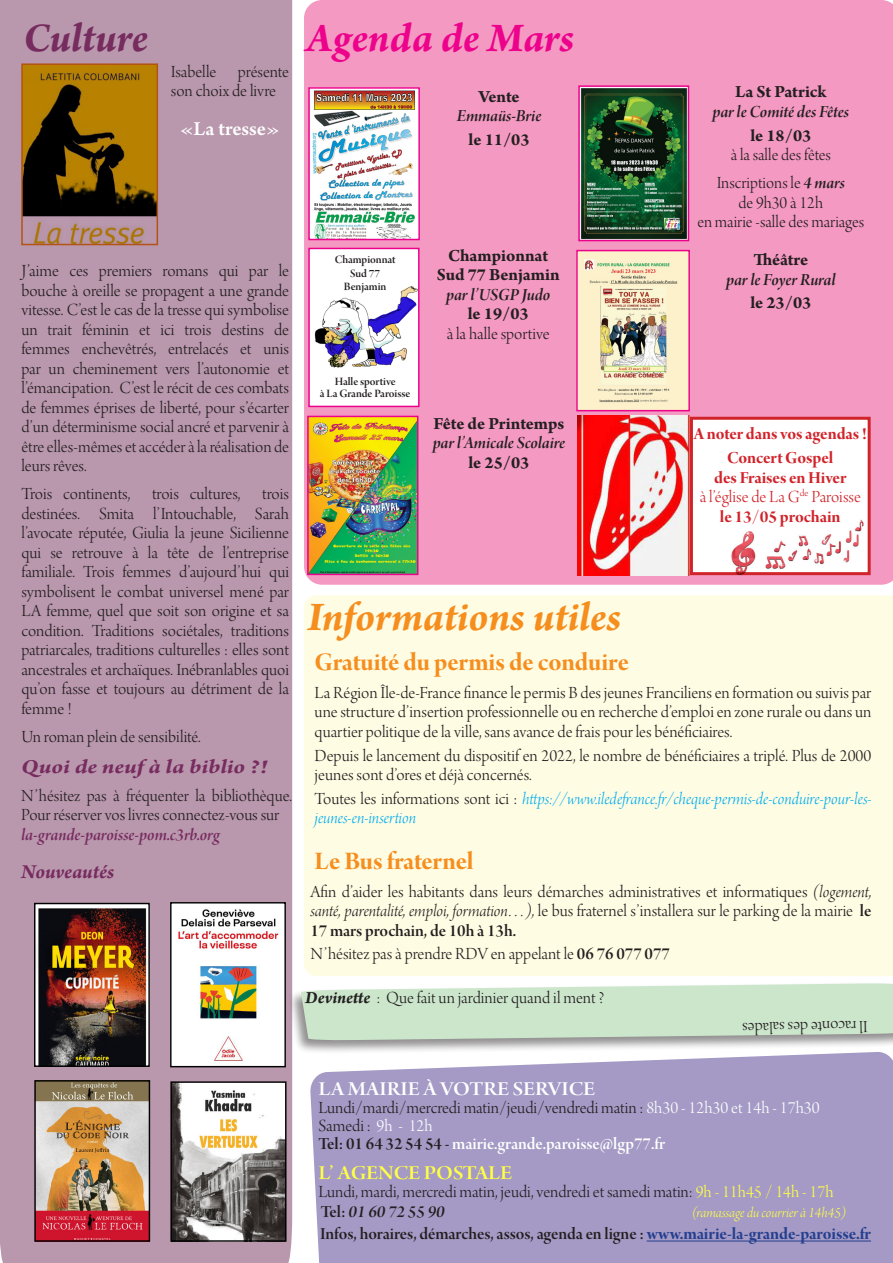
<style>
.page{position:relative;width:893px;height:1263px;background:#fff}
.page>*{position:absolute;margin:0;border:0;box-sizing:border-box;transform-origin:0 0}
.t1{font:italic 700 43.2px "Arno Pro";color:#f68e1e}
.t2{font:italic 700 43.2px "Arno Pro";color:#ed028c}
.t3{font:italic 700 43.2px "Arno Pro";letter-spacing:-.005em;color:#772c5f}
.t4{font:27px "Arno Pro Bold Display";letter-spacing:-.005em;color:#f68e1e}
.t5{font:21px "Arno Pro Smbd Display";color:#fff;scale:1.1 1}
.t6{font:italic 700 21px "Arno Pro";letter-spacing:-.005em;color:#772c5f;scale:1.2 1}
.t7{font:21px "Arno Pro Smbd Display";color:#ffff45;scale:1.1 1}
.t8{font:italic 700 21px "Arno Pro";letter-spacing:-.005em;color:#772c5f}
.t9{font:600 21px "Arno Pro";letter-spacing:-.005em;color:#fff}
.t10{font:18px/19.5px "Arno Pro Light Display";color:#231f20;text-align:justify}
.t11{font:18px/19.5px "Arno Pro Light Italic Display";letter-spacing:-.005em;color:#00aeef}
.t12{font:700 18px "Arno Pro";color:#231f20}
.t13{font:18px "Arno Pro Smbd Italic Display";letter-spacing:-.005em;color:#231f20}
.t14{font:18px "Arno Pro Smbd Display";letter-spacing:-.005em;color:#231f20}
.t15{font:18px "Arno Pro Bold Display";letter-spacing:-.005em;color:#d1232a}
.t16{font:18px "Arno Pro Smbd Display";color:#fff}
.t17{font:18px "Arno Pro Smbd Italic Display";color:#772c5f}
.t18{font:18px "Arno Pro Light Display";color:#d1232a}
.t19{font:15px "Arno Pro Light Italic Display";color:#ffff45}
.t20{font:12px "Arno Pro Smbd Display";letter-spacing:-.005em;color:#231f20}
.s1{font-family:"Arno Pro Smbd Italic Display"}
.s2{font-family:"Arno Pro Light Display";color:#231f20}
.s3{font-family:"Arno Pro Light Italic Display"}
.s4{font-family:"Arno Pro Smbd Display"}
.s5{font-family:"Arno Pro";font-weight:700;font-style:italic}
.s6{color:#fff}
.s7{color:#231f20}
.s8{color:#ffff45}
.s9{font-family:"Arno Pro Bold Display";color:#253f8e}
</style>
<div class="page">
<div style="left:304px;top:595px;width:589px;height:381px;background:#fffce4"></div>
<div style="left:0;top:0;width:292px;height:1263px;background:#b997ad"></div>
<div style="left:310px;top:1055px;width:583px;height:208px;background:#a49ac5"></div>
<hr style="left:647px;top:1240px;width:224px;height:1px;background:#253f8e">
<img style="left:172px;top:904px;width:112px;height:161px">
<div style="left:170px;top:902px;width:116px;height:165px;border:1px solid #000"></div>
<img style="left:36px;top:1082px;width:112px;height:158px">
<div style="left:34px;top:1080px;width:116px;height:162px;border:1px solid #000"></div>
<img style="left:36px;top:905px;width:112px;height:160px">
<div style="left:34px;top:903px;width:116px;height:164px;border:1px solid #000"></div>
<img style="left:172px;top:1083px;width:112px;height:157px">
<div style="left:170px;top:1081px;width:116px;height:161px;border:1px solid #000"></div>
<img style="left:24px;top:66px;width:131px;height:176px">
<div style="left:304px;top:0;width:589px;height:585px;background:#f499c2"></div>
<div style="left:288px;top:982px;width:605px;height:73px;background:#231f20;opacity:.5"></div>
<svg style="left:301px;top:983px;width:592px;height:57px;background:#cce3cc"></svg>
<img style="left:311px;top:90px;width:106px;height:147px">
<div style="left:308px;top:87px;width:112px;height:153px;border:2px solid #ed028c"></div>
<img style="left:581px;top:88px;width:105px;height:150px">
<div style="left:578px;top:85px;width:111px;height:156px;border:2px solid #ed028c"></div>
<img style="left:579px;top:253px;width:108px;height:155px">
<div style="left:576px;top:250px;width:114px;height:161px;border:2px solid #ed028c"></div>
<div style="left:309px;top:248px;width:110px;height:158px;background:#fff"></div>
<img style="left:314px;top:286px;width:103px;height:82px">
<div style="left:308px;top:248px;width:112px;height:159px;border:2px solid #ed028c"></div>
<div style="left:691px;top:418px;width:178px;height:156px;background:#fff"></div>
<div style="left:690px;top:417px;width:181px;height:158px;border:3px solid #d1232a"></div>
<img style="left:577px;top:416px;width:113px;height:159px">
<img style="left:730px;top:520px;width:135px;height:55px">
<img style="left:310px;top:419px;width:105px;height:153px">
<div style="left:307px;top:416px;width:111px;height:159px;border:2px solid #ed028c"></div>
<p class="t3" style="left:23px;top:12px;width:126px">Culture</p>
<p class="t10" style="left:171px;top:63px;width:120px">Isabelle présente son choix de livre</p>
<p class="t9" style="left:180px;top:117px;width:102px">«La tresse»</p>
<p class="t10" style="left:21px;top:262px;width:269px">J’aime ces premiers romans qui par le bouche à oreille se propagent a une grande vitesse. C’est le cas de la tresse qui symbolise un trait féminin et ici trois destins de femmes enchevêtrés, entrelacés et unis par un cheminement vers l’autonomie et l’émancipation. C’est le récit de ces combats de femmes éprises de liberté, pour s’écarter d’un déterminisme social ancré et parvenir à être elles-mêmes et accéder à la réalisation de leurs rêves.</p>
<p class="t10" style="left:21px;top:485px;width:269px">Trois continents, trois cultures, trois destinées. Smita l’Intouchable, Sarah l’avocate réputée, Giulia la jeune Sicilienne qui se retrouve à la tête de l’entreprise familiale. Trois femmes d’aujourd’hui qui symbolisent le combat universel mené par LA femme, quel que soit son origine et sa condition. Traditions sociétales, traditions patriarcales, traditions culturelles : elles sont ancestrales et archaïques. Inébranlables quoi qu’on fasse et toujours au détriment de la femme !</p>
<p class="t10" style="left:21px;top:728px;width:181px">Un roman plein de sensibilité.</p>
<p class="t6" style="left:21px;top:754px;width:207px">Quoi de neuf à la biblio ?!</p>
<p class="t10" style="left:21px;top:787px;width:272px">N’hésitez pas à fréquenter la bibliothèque.<br>Pour réserver vos livres connectez-vous sur</p>
<p class="t17" style="left:21px;top:824px;width:200px">la-grande-paroisse-pom.c3rb.org</p>
<p class="t8" style="left:21px;top:859px;width:95px">Nouveautés</p>
<p class="t2" style="left:306px;top:12px;width:270px">Agenda de Mars</p>
<p class="t12" style="left:478px;top:86px;width:43px">Vente</p>
<p class="t13" style="left:457px;top:106px;width:86px">Emmaüs-Brie</p>
<p class="t12" style="left:469px;top:129px;width:62px">le 11/03</p>
<p class="t20" style="left:335px;top:253px;width:62px">Championnat</p>
<p class="t20" style="left:350px;top:267px;width:31px">Sud 77</p>
<p class="t20" style="left:344px;top:280px;width:44px">Benjamin</p>
<p class="t20" style="left:335px;top:375px;width:62px">Halle sportive</p>
<p class="t20" style="left:320px;top:387px;width:92px">à La Grande Paroisse</p>
<p class="t12" style="left:448px;top:245px;width:101px">Championnat</p>
<p class="t12" style="left:437px;top:265px;width:124px">Sud 77 Benjamin</p>
<p class="t13" style="left:446px;top:285px;width:106px">par l’USGP Judo</p>
<p class="t12" style="left:468px;top:304px;width:62px">le 19/03</p>
<p class="t10" style="left:447px;top:325px;width:105px">à la halle sportive</p>
<p class="t12" style="left:433px;top:413px;width:132px">Fête de Printemps</p>
<p class="t13" style="left:433px;top:433px;width:134px">par l’Amicale Scolaire</p>
<p class="t12" style="left:468px;top:452px;width:62px">le 25/03</p>
<p class="t1" style="left:308px;top:591px;width:315px">Informations utiles</p>
<p class="t12" style="left:735px;top:81px;width:93px">La St Patrick</p>
<p class="t13" style="left:712px;top:101px;width:138px">par le Comité des Fêtes</p>
<p class="t12" style="left:750px;top:125px;width:62px">le 18/03</p>
<p class="t10" style="left:731px;top:146px;width:102px">à la salle des fêtes</p>
<p class="t10" style="left:717px;top:174px;width:130px">Inscriptions le <span class="s1">4 mars</span></p>
<p class="t10" style="left:739px;top:194px;width:86px">de 9h30 à 12h</p>
<p class="t10" style="left:697px;top:213px;width:168px">en mairie -salle des mariages</p>
<p class="t12" style="left:753px;top:249px;width:56px">Théâtre</p>
<p class="t13" style="left:726px;top:269px;width:111px">par le Foyer Rural</p>
<p class="t12" style="left:750px;top:292px;width:62px">le 23/03</p>
<p class="t15" style="left:694px;top:424px;width:175px">A noter dans vos agendas !</p>
<p class="t15" style="left:727px;top:448px;width:108px">Concert Gospel</p>
<p class="t15" style="left:714px;top:467px;width:134px">des Fraises en Hiver</p>
<p class="t18" style="left:700px;top:487px;width:163px">à l’église de La G<sup>de</sup> Paroisse</p>
<p class="t15" style="left:720px;top:506px;width:122px">le 13/05 prochain</p>
<p class="t4" style="left:315px;top:647px;width:316px">Gratuité du permis de conduire</p>
<p class="t10" style="left:315px;top:684px;width:558px">La Région Île-de-France finance le permis B des jeunes Franciliens en formation ou suivis par une structure d’insertion professionnelle ou en recherche d’emploi en zone rurale ou dans un quartier politique de la ville, sans avance de frais pour les bénéficiaires.</p>
<p class="t10" style="left:315px;top:747px;width:558px">Depuis le lancement du dispositif en 2022, le nombre de bénéficiaires a triplé. Plus de 2000 jeunes sont d’ores et déjà concernés.</p>
<p class="t11" style="left:315px;top:790px;width:558px"><span class="s2">Toutes les informations sont ici :</span> https://www.iledefrance.fr/cheque-permis-de-conduire-pour-les&shy;jeunes-en-insertion</p>
<p class="t4" style="left:315px;top:846px;width:160px">Le Bus fraternel</p>
<p class="t10" style="left:310px;top:883px;width:563px">Afin d’aider les habitants dans leurs démarches administratives et informatiques <span class="s3">(logement, santé, parentalité, emploi, formation…),</span> le bus fraternel s’installera sur le parking de la mairie <span class="s4">le 17 mars prochain, de 10h à 13h.</span></p>
<p class="t10" style="left:310px;top:945px;width:361px">N’hésitez pas à prendre RDV en appelant le <span class="s4">06 76 077 077</span></p>
<p class="t10" style="left:305px;top:989px;width:301px"><span class="s5">Devinette</span> : Que fait un jardinier quand il ment ?</p>
<p class="t10" style="left:868px;top:1035px;width:127px;rotate:179deg">Il raconte des salades</p>
<p class="t5" style="left:318px;top:1077px;width:253px">LA MAIRIE À VOTRE SERVICE</p>
<p class="t10" style="left:318px;top:1099px;width:503px">Lundi/mardi/mercredi matin/jeudi/vendredi matin : <span class="s6">8h30 - 12h30 et 14h - 17h30</span></p>
<p class="t10" style="left:318px;top:1117px;width:116px">Samedi : <span class="s6">9h - 12h</span></p>
<p class="t16" style="left:318px;top:1133px;width:348px"><span class="s7">Tel: 01 64 32 54 54 -</span> mairie.grande.paroisse@lgp77.fr</p>
<p class="t7" style="left:318px;top:1162px;width:178px">L’ AGENCE POSTALE</p>
<p class="t10" style="left:318px;top:1183px;width:517px">Lundi, mardi, mercredi matin, jeudi, vendredi et samedi matin: <span class="s8">9h - 11h45 / 14h - 17h</span></p>
<p class="t13" style="left:321px;top:1201px;width:125px"><span class="s4">Tel:</span> 01 60 72 55 90</p>
<p class="t19" style="left:692px;top:1204px;width:155px">(ramassage du courrier à 14h45)</p>
<p class="t14" style="left:320px;top:1224px;width:552px">Infos, horaires, démarches, assos, agenda en ligne : <span class="s9">www.mairie-la-grande-paroisse.fr</span></p>
</div>
